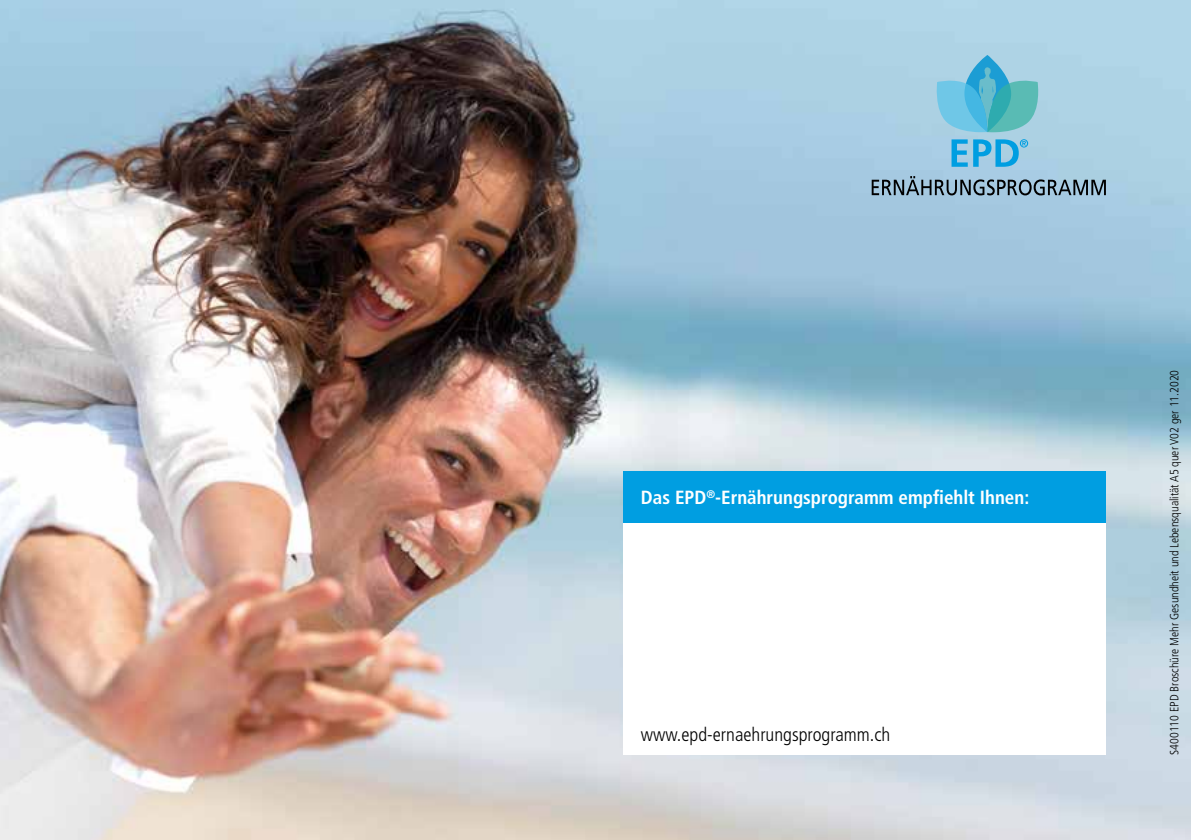
<style>
.page{position:relative;width:1191px;height:840px;background:#fff}
.page>*{position:absolute;margin:0;border:0;box-sizing:border-box;transform-origin:0 0}
.t1{font:700 condensed 19px "Frutiger LT Pro";color:#fff}
.t2{font:300 condensed 19px "Frutiger LT Pro";color:#000}
.t3{font:300 condensed 12px "Frutiger LT Pro";color:#000}
</style>
<div class="page">
<img style="left:0;top:0;width:1191px;height:839px">
<div style="left:624px;top:471px;width:482px;height:283px;background:#fff"></div>
<div style="left:624px;top:471px;width:482px;height:51px;background:#009ee1"></div>
<svg style="left:936px;top:55px;width:102px;height:78px;background:#70c0d5"></svg>
<svg style="left:951px;top:139px;width:16px;height:28px"></svg>
<svg style="left:973px;top:139px;width:55px;height:28px;background:#5db8e1"></svg>
<svg style="left:871px;top:176px;width:235px;height:19px;background:#738c9d"></svg>
<h1 class="t1" style="left:641px;top:489px;width:390px">Das EPD<sup>®</sup>-Ernährungsprogramm empfiehlt Ihnen:</h1>
<h1 class="t2" style="left:641px;top:724px;width:251px">www.epd-ernaehrungsprogramm.ch</h1>
<p class="t3" style="left:1168px;top:754px;width:386px;rotate:-90deg">S400110 EPD Broschüre Mehr Gesundheit und Lebensqualität A5 quer V02 ger 11.2020</p>
</div>
